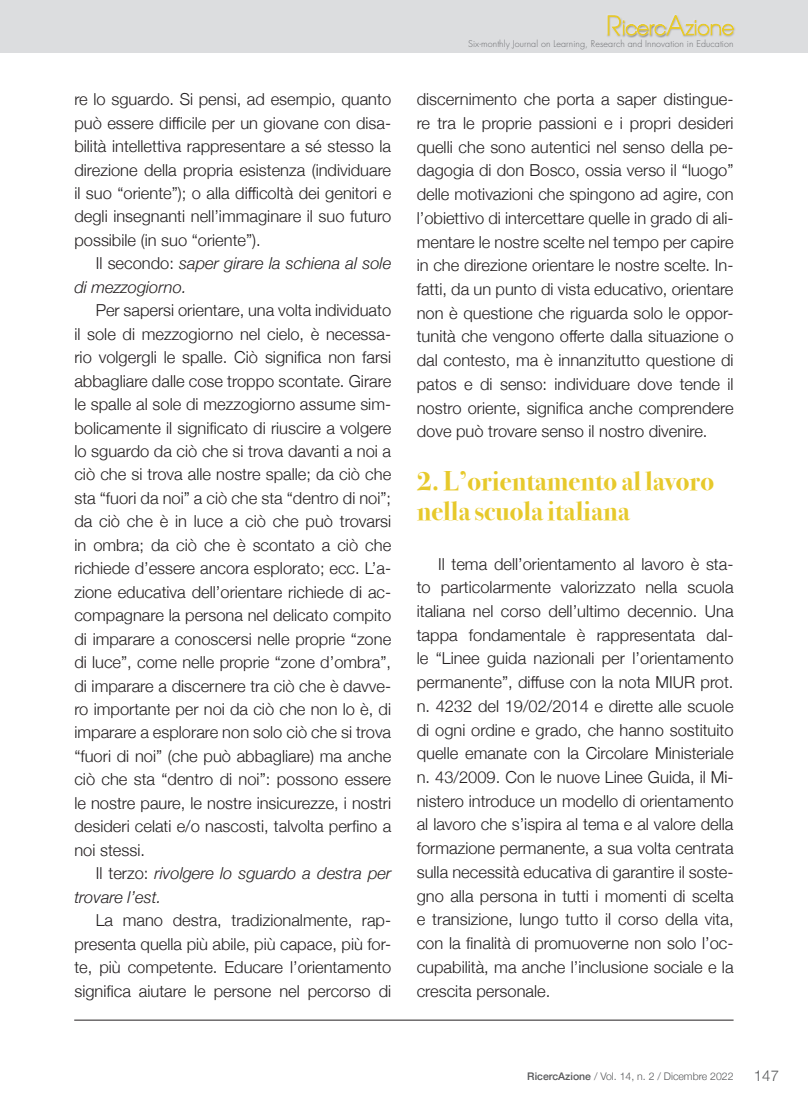
<style>
.page{position:relative;width:808px;height:1106px;background:#fff}
.page>*{position:absolute;margin:0;border:0;box-sizing:border-box;transform-origin:0 0}
.t1{font:700 27px/30.5px "Bodoni Svty Two ITCTT";color:#e7c92b}
.t2{font:300 16.5px/23.4px "Helvetica Neue";color:#231f20;text-align:justify}
.t3{font:italic 300 16.5px/23.4px "Helvetica Neue";color:#231f20}
.t4{font:300 15px "Helvetica Neue";color:#57585a}
.t5{font:300 10.5px "Helvetica Neue";color:#57585a}
.t6{font:300 9px "Futura";letter-spacing:.01em;color:#6c6d70}
.s1{font-style:normal}
.s2{font-weight:500}
</style>
<div class="page">
<div style="left:0;top:0;width:808px;height:53px;background:#dcdddf"></div>
<hr style="left:74px;top:1019px;width:659px;height:1px;background:#231f20">
<div style="left:606px;top:15px;width:18px;height:23px;background:#231f20;opacity:.3"></div>
<div style="left:621px;top:19px;width:47px;height:19px;background:#231f20;opacity:.5"></div>
<div style="left:664px;top:13px;width:20px;height:24px;background:#dcdddf"></div>
<div style="left:665px;top:14px;width:22px;height:24px;background:#dcdddf"></div>
<div style="left:684px;top:19px;width:52px;height:19px;background:#231f20;opacity:.3"></div>
<svg style="left:608px;top:15px;width:126px;height:21px"></svg>
<p class="t2" style="left:74px;top:86px;width:318px">re lo sguardo. Si pensi, ad esempio, quanto può essere difficile per un giovane con disa&shy;bilità intellettiva rappresentare a sé stesso la direzione della propria esistenza (individuare il suo “oriente”); o alla difficoltà dei genitori e degli insegnanti nell’immaginare il suo futuro possibile (in suo “oriente”).</p>
<p class="t3" style="left:74px;top:251px;width:318px;text-indent:21px"><span class="s1">Il secondo:</span> saper girare la schiena al sole di mezzogiorno.</p>
<p class="t2" style="left:74px;top:297px;width:318px;text-indent:21px">Per sapersi orientare, una volta individuato il sole di mezzogiorno nel cielo, è necessa&shy;rio volgergli le spalle. Ciò significa non farsi abbagliare dalle cose troppo scontate. Girare le spalle al sole di mezzogiorno assume sim&shy;bolicamente il significato di riuscire a volgere lo sguardo da ciò che si trova davanti a noi a ciò che si trova alle nostre spalle; da ciò che sta “fuori da noi” a ciò che sta “dentro di noi”; da ciò che è in luce a ciò che può trovarsi in ombra; da ciò che è scontato a ciò che richiede d’essere ancora esplorato; ecc. L’a&shy;zione educativa dell’orientare richiede di ac&shy;compagnare la persona nel delicato compito di imparare a conoscersi nelle proprie “zone di luce”, come nelle proprie “zone d’ombra”, di imparare a discernere tra ciò che è davve&shy;ro importante per noi da ciò che non lo è, di imparare a esplorare non solo ciò che si trova “fuori di noi” (che può abbagliare) ma anche ciò che sta “dentro di noi”: possono essere le nostre paure, le nostre insicurezze, i nostri desideri celati e/o nascosti, talvolta perfino a noi stessi.</p>
<p class="t3" style="left:74px;top:860px;width:318px;text-indent:21px"><span class="s1">Il terzo:</span> rivolgere lo sguardo a destra per trovare l’est.</p>
<p class="t2" style="left:74px;top:907px;width:318px;text-indent:21px">La mano destra, tradizionalmente, rap&shy;presenta quella più abile, più capace, più for&shy;te, più competente. Educare l’orientamento significa aiutare le persone nel percorso di</p>
<p class="t6" style="left:468px;top:38px;width:267px">Six-monthly Journal on Learning, Research and Innovation in Education</p>
<p class="t2" style="left:417px;top:86px;width:318px">discernimento che porta a saper distingue&shy;re tra le proprie passioni e i propri desideri quelli che sono autentici nel senso della pe&shy;dagogia di don Bosco, ossia verso il “luogo” delle motivazioni che spingono ad agire, con l’obiettivo di intercettare quelle in grado di ali&shy;mentare le nostre scelte nel tempo per capire in che direzione orientare le nostre scelte. In&shy;fatti, da un punto di vista educativo, orientare non è questione che riguarda solo le oppor&shy;tunità che vengono offerte dalla situazione o dal contesto, ma è innanzitutto questione di patos e di senso: individuare dove tende il nostro oriente, significa anche comprendere dove può trovare senso il nostro divenire.</p>
<h1 class="t1" style="left:417px;top:463px;width:299px">2. L’orientamento al lavoro nella scuola italiana</h1>
<p class="t2" style="left:417px;top:550px;width:318px;text-indent:21px">Il tema dell’orientamento al lavoro è sta&shy;to particolarmente valorizzato nella scuola italiana nel corso dell’ultimo decennio. Una tappa fondamentale è rappresentata dal&shy;le “Linee guida nazionali per l’orientamento permanente”, diffuse con la nota MIUR prot. n. 4232 del 19/02/2014 e dirette alle scuole di ogni ordine e grado, che hanno sostituito quelle emanate con la Circolare Ministeriale n. 43/2009. Con le nuove Linee Guida, il Mi&shy;nistero introduce un modello di orientamento al lavoro che s’ispira al tema e al valore della formazione permanente, a sua volta centrata sulla necessità educativa di garantire il soste&shy;gno alla persona in tutti i momenti di scelta e transizione, lungo tutto il corso della vita, con la finalità di promuoverne non solo l’oc&shy;cupabilità, ma anche l’inclusione sociale e la crescita personale.</p>
<p class="t5" style="left:527px;top:1067px;width:208px"><span class="s2">RicercAzione</span> / Vol. 14, n. 2 / Dicembre 2022</p>
<p class="t4" style="left:754px;top:1063px;width:27px">147</p>
</div>
